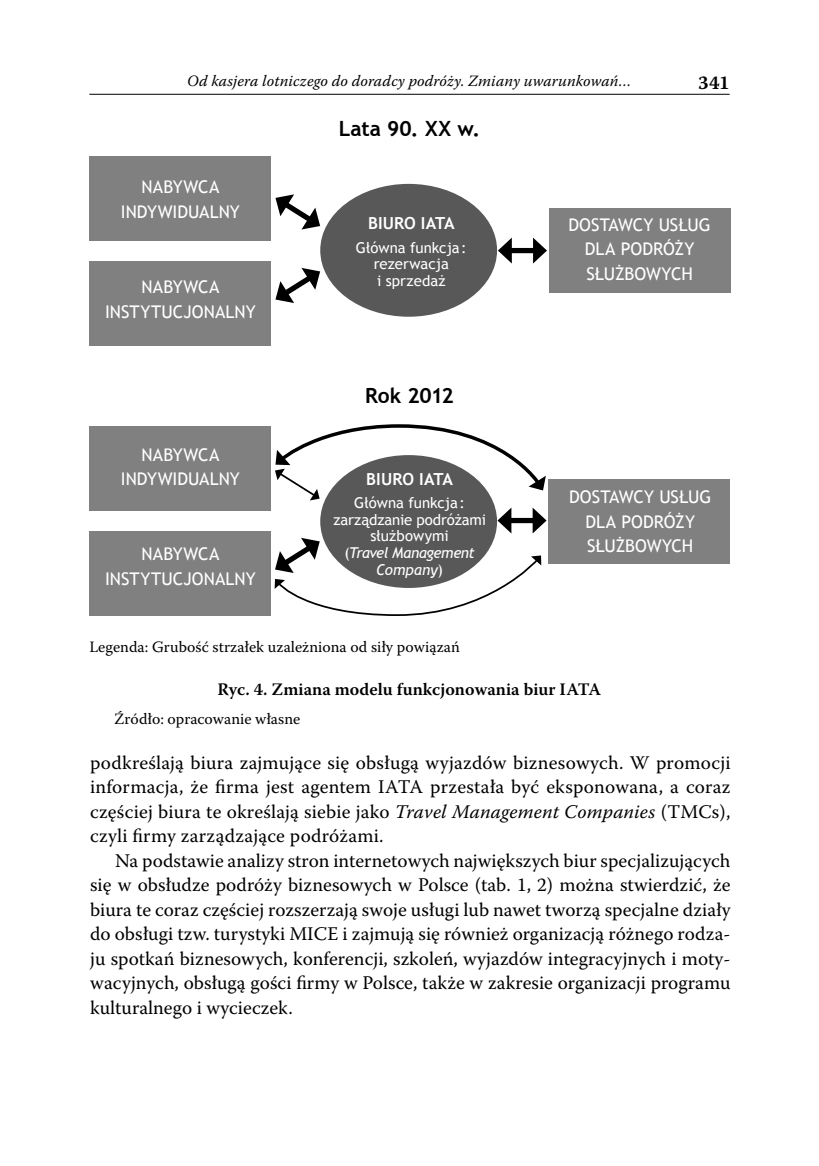
<style>
.page{position:relative;width:819px;height:1166px;background:#fff}
.page>*{position:absolute;margin:0;border:0;box-sizing:border-box;transform-origin:0 0}
.t1{font:700 21px "Trebuchet MS";letter-spacing:-.01em;color:#000}
.t2{font:19.25px/24.5px "Warnock Pro";letter-spacing:.005em;color:#000;text-align:justify}
.t3{font:19.25px "Warnock Pro Semibold Capt";color:#000}
.t4{font:17.5px/24.5px "Trebuchet MS";letter-spacing:.005em;color:#fff;text-align:center}
.t5{font:600 17.5px "Warnock Pro";letter-spacing:-.015em;color:#000}
.t6{font:700 16.62px "Trebuchet MS";letter-spacing:.005em;color:#fff}
.t7{font:15.75px "Warnock Pro";letter-spacing:.005em;color:#000}
.t8{font:italic 15.75px "Warnock Pro";letter-spacing:.005em;color:#000}
.t9{font:15.05px/16.6px "Trebuchet MS";color:#fff;text-align:center}
.s1{font-style:italic}
</style>
<div class="page">
<hr style="left:89px;top:94px;width:640px;height:1px;background:#000">
<div style="left:89px;top:156px;width:182px;height:84px;background:#808080"></div>
<div style="left:89px;top:261px;width:182px;height:84px;background:#808080"></div>
<div style="left:89px;top:426px;width:182px;height:84px;background:#808080"></div>
<div style="left:89px;top:531px;width:182px;height:84px;background:#808080"></div>
<div style="left:548px;top:208px;width:182px;height:84px;background:#808080"></div>
<div style="left:548px;top:479px;width:182px;height:84px;background:#808080"></div>
<div style="left:320px;top:455px;width:177px;height:133px;background:#585858;border-radius:50%"></div>
<div style="left:320px;top:184px;width:177px;height:133px;background:#585858;border-radius:50%"></div>
<svg style="left:275px;top:194px;width:45px;height:35px"></svg>
<svg style="left:275px;top:268px;width:45px;height:35px"></svg>
<div style="left:507px;top:248px;width:31px;height:5px;background:#000"></div>
<svg style="left:498px;top:238px;width:14px;height:25px"></svg>
<svg style="left:533px;top:238px;width:14px;height:25px"></svg>
<svg style="left:275px;top:424px;width:271px;height:76px"></svg>
<svg style="left:274px;top:508px;width:272px;height:108px"></svg>
<p class="t8" style="left:187px;top:75px;width:446px">Od kasjera lotniczego do doradcy podróży. Zmiany uwarunkowań…</p>
<p class="t3" style="left:698px;top:75px;width:33px">341</p>
<p class="t4" style="left:121px;top:175px;width:120px">NABYWCA<br>INDYWIDUALNY</p>
<p class="t4" style="left:105px;top:275px;width:152px">NABYWCA<br>INSTYTUCJONALNY</p>
<p class="t4" style="left:121px;top:442px;width:120px">NABYWCA<br>INDYWIDUALNY</p>
<p class="t4" style="left:105px;top:542px;width:152px">NABYWCA<br>INSTYTUCJONALNY</p>
<p class="t1" style="left:339px;top:116px;width:143px">Lata 90. XX w.</p>
<p class="t6" style="left:368px;top:214px;width:88px">BIURO IATA</p>
<p class="t9" style="left:356px;top:239px;width:112px">Główna funkcja: rezerwacja<br>i sprzedaż</p>
<p class="t1" style="left:365px;top:383px;width:90px">Rok 2012</p>
<p class="t4" style="left:568px;top:212px;width:144px">DOSTAWCY USŁUG<br>DLA PODRÓŻY<br>SŁUŻBOWYCH</p>
<p class="t6" style="left:366px;top:469px;width:88px">BIURO IATA</p>
<p class="t9" style="left:333px;top:494px;width:154px">Główna funkcja: zarządzanie podróżami służbowymi<br>(<span class="s1">Travel Management<br>Company</span>)</p>
<p class="t4" style="left:569px;top:485px;width:144px">DOSTAWCY USŁUG<br>DLA PODRÓŻY<br>SŁUŻBOWYCH</p>
<p class="t7" style="left:89px;top:641px;width:372px">Legenda: Grubość strzałek uzależniona od siły powiązań</p>
<p class="t5" style="left:218px;top:683px;width:385px">Ryc. 4. Zmiana modelu funkcjonowania biur IATA</p>
<p class="t7" style="left:114px;top:713px;width:188px">Źródło: opracowanie własne</p>
<p class="t2" style="left:90px;top:752px;width:642px">podkreślają biura zajmujące się obsługą wyjazdów biznesowych. W promocji informacja, że firma jest agentem IATA przestała być eksponowana, a coraz częściej biura te określają siebie jako <span class="s1">Travel Management Companies</span> (TMCs), czyli firmy zarządzające podróżami.</p>
<p class="t2" style="left:90px;top:850px;width:642px;text-indent:25px">Na podstawie analizy stron internetowych największych biur specjalizujących się w obsłudze podróży biznesowych w Polsce (tab. 1, 2) można stwierdzić, że biura te coraz częściej rozszerzają swoje usługi lub nawet tworzą specjalne działy do obsługi tzw. turystyki MICE i zajmują się również organizacją różnego rodza&shy;ju spotkań biznesowych, konferencji, szkoleń, wyjazdów integracyjnych i moty&shy;wacyjnych, obsługą gości firmy w Polsce, także w zakresie organizacji programu kulturalnego i wycieczek.</p>
</div>
